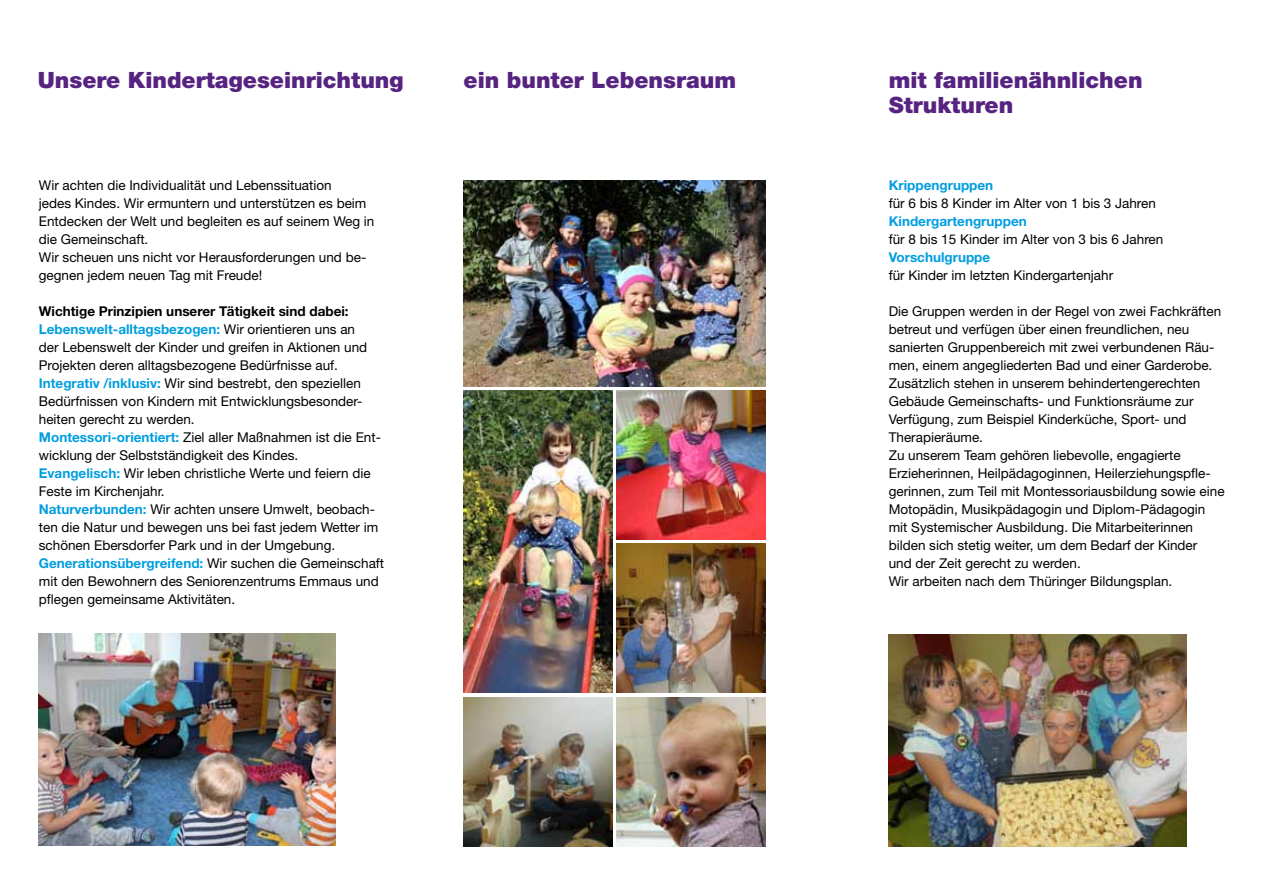
<style>
.page{position:relative;width:1263px;height:893px;background:#fff}
.page>*{position:absolute;margin:0;border:0;box-sizing:border-box;transform-origin:0 0}
.t1{font:900 22.5px/25px "Helvetica Neue LT Std";color:#572381}
.t2{font:13.5px/18px "Helvetica Neue LT Std";color:#000}
.t3{font:700 13.5px "Helvetica Neue LT Std";color:#009ee0}
.s1{font-weight:700}
.s2{font-weight:700;color:#009ee0}
</style>
<div class="page">
<img style="left:38px;top:633px;width:298px;height:213px">
<img style="left:889px;top:634px;width:297px;height:213px">
<img style="left:463px;top:390px;width:149px;height:302px">
<img style="left:617px;top:390px;width:148px;height:149px">
<img style="left:617px;top:544px;width:148px;height:148px">
<img style="left:463px;top:697px;width:149px;height:149px">
<img style="left:617px;top:698px;width:149px;height:149px">
<img style="left:463px;top:181px;width:302px;height:206px">
<h1 class="t1" style="left:38px;top:67px;width:367px">Unsere Kindertageseinrichtung</h1>
<h1 class="t1" style="left:889px;top:67px;width:255px">mit familienähnlichen<br>Strukturen</h1>
<h1 class="t1" style="left:463px;top:67px;width:274px">ein bunter Lebensraum</h1>
<p class="t2" style="left:39px;top:176px;width:337px">Wir achten die Individualität und Lebenssituation<br>jedes Kindes. Wir ermuntern und unterstützen es beim Entdecken der Welt und begleiten es auf seinem Weg in die Gemeinschaft.<br>Wir scheuen uns nicht vor Herausforderungen und be&shy;gegnen jedem neuen Tag mit Freude!</p>
<p class="t2" style="left:39px;top:302px;width:347px"><span class="s1">Wichtige Prinzipien unserer Tätigkeit sind dabei:<br></span><span class="s2">Lebenswelt-alltagsbezogen:</span> Wir orientieren uns an<br>der Lebenswelt der Kinder und greifen in Aktionen und Projekten deren alltagsbezogene Bedürfnisse auf.<br><span class="s2">Integrativ /inklusiv:</span> Wir sind bestrebt, den speziellen Bedürfnissen von Kindern mit Entwicklungsbesonder&shy;heiten gerecht zu werden.<br><span class="s2">Montessori-orientiert:</span> Ziel aller Maßnahmen ist die Ent&shy;wicklung der Selbstständigkeit des Kindes.<br><span class="s2">Evangelisch:</span> Wir leben christliche Werte und feiern die Feste im Kirchenjahr.<br><span class="s2">Naturverbunden:</span> Wir achten unsere Umwelt, beobach&shy;ten die Natur und bewegen uns bei fast jedem Wetter im schönen Ebersdorfer Park und in der Umgebung.<br><span class="s2">Generationsübergreifend:</span> Wir suchen die Gemeinschaft mit den Bewohnern des Seniorenzentrums Emmaus und pflegen gemeinsame Aktivitäten.</p>
<p class="t3" style="left:889px;top:177px;width:106px">Krippengruppen</p>
<p class="t2" style="left:889px;top:194px;width:269px">für 6 bis 8 Kinder im Alter von 1 bis 3 Jahren</p>
<p class="t3" style="left:889px;top:213px;width:139px">Kindergartengruppen</p>
<p class="t2" style="left:889px;top:230px;width:276px">für 8 bis 15 Kinder im Alter von 3 bis 6 Jahren</p>
<p class="t3" style="left:889px;top:249px;width:103px">Vorschulgruppe</p>
<p class="t2" style="left:889px;top:266px;width:226px">für Kinder im letzten Kindergartenjahr</p>
<p class="t2" style="left:889px;top:302px;width:337px">Die Gruppen werden in der Regel von zwei Fachkräften betreut und verfügen über einen freundlichen, neu sanierten Gruppenbereich mit zwei verbundenen Räu&shy;men, einem angegliederten Bad und einer Garderobe.<br>Zusätzlich stehen in unserem behindertengerechten Gebäude Gemeinschafts- und Funktionsräume zur Verfügung, zum Beispiel Kinderküche, Sport- und Therapieräume.<br>Zu unserem Team gehören liebevolle, engagierte Erzieherinnen, Heilpädagoginnen, Heilerziehungspfle&shy;gerinnen, zum Teil mit Montessoriausbildung sowie eine Motopädin, Musikpädagogin und Diplom-Pädagogin mit Systemischer Ausbildung. Die Mitarbeiterinnen bilden sich stetig weiter, um dem Bedarf der Kinder<br>und der Zeit gerecht zu werden.<br>Wir arbeiten nach dem Thüringer Bildungsplan.</p>
</div>
